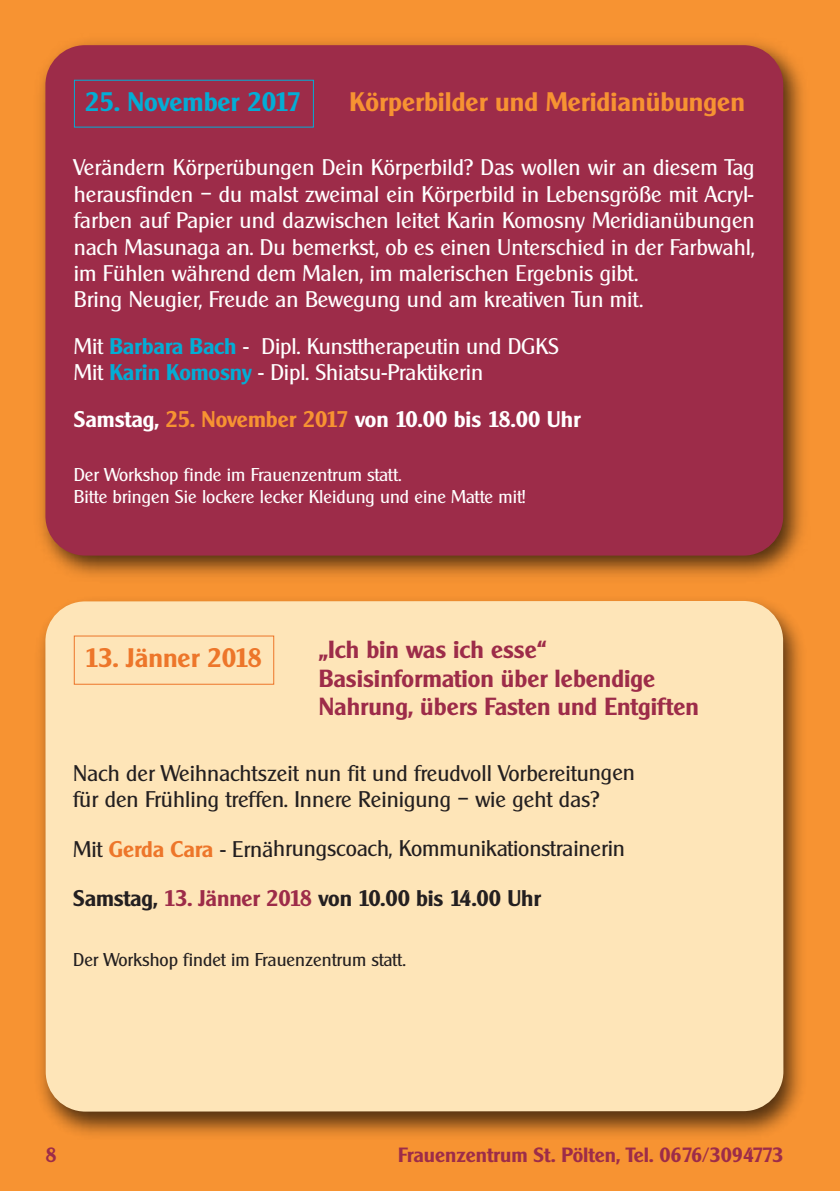
<style>
.page{position:relative;width:840px;height:1191px;background:#fff}
.page>*{position:absolute;margin:0;border:0;box-sizing:border-box;transform-origin:0 0}
.t1{font:700 26px "Alexander Becker";color:#f79332}
.t2{font:700 26px "Alexander Becker";color:#03add5}
.t3{font:700 26px "Alexander Becker";color:#ed762a}
.t4{font:700 24px/28.8px "Alexander Becker";color:#9d2c49}
.t5{font:22px/26.4px "Alexander Becker";color:#fff}
.t6{font:22px/26.4px "Alexander Becker";color:#231f20}
.t7{font:700 22px "Alexander Becker";color:#fff}
.t8{font:700 22px "Alexander Becker";letter-spacing:-.005em;color:#231f20}
.t9{font:700 20px "Alexander Becker";color:#9d2c49}
.t10{font:18px/21.6px "Alexander Becker";color:#fff}
.t11{font:18px "Alexander Becker";color:#231f20}
.s1{font-weight:700;color:#03add5}
.s2{color:#f79332}
.s3{font-weight:700;color:#ed762a}
.s4{color:#9d2c49}
</style>
<div class="page">
<div style="left:0;top:0;width:839px;height:1191px;background:#f79332"></div>
<img style="left:39px;top:41px;width:765px;height:1095px">
<div style="left:45px;top:601px;width:738px;height:510px;background:#fee5b8;border-radius:40px"></div>
<div style="left:45px;top:45px;width:737px;height:510px;background:#9d2c49;border-radius:40px"></div>
<div style="left:74px;top:80px;width:240px;height:48px;border:1px solid #03add5"></div>
<p class="t2" style="left:85px;top:86px;width:218px">25. November 2017</p>
<p class="t1" style="left:349px;top:86px;width:397px">Körperbilder und Meridianübungen</p>
<p class="t5" style="left:74px;top:154px;width:682px">Verändern Körperübungen Dein Körperbild? Das wollen wir an diesem Tag herausfinden – du malst zweimal ein Körperbild in Lebensgröße mit Acryl&shy;farben auf Papier und dazwischen leitet Karin Komosny Meridianübungen nach Masunaga an. Du bemerkst, ob es einen Unterschied in der Farbwahl, im Fühlen während dem Malen, im malerischen Ergebnis gibt.<br>Bring Neugier, Freude an Bewegung und am kreativen Tun mit.</p>
<p class="t5" style="left:74px;top:333px;width:486px">Mit <span class="s1">Barbara Bach</span> - Dipl. Kunsttherapeutin und DGKS<br>Mit <span class="s1">Karin Komosny</span> - Dipl. Shiatsu-Praktikerin</p>
<p class="t7" style="left:74px;top:405px;width:508px">Samstag, <span class="s2">25. November 2017</span> von 10.00 bis 18.00 Uhr</p>
<p class="t10" style="left:74px;top:464px;width:453px">Der Workshop finde im Frauenzentrum statt.<br>Bitte bringen Sie lockere lecker Kleidung und eine Matte mit!</p>
<p class="t3" style="left:85px;top:642px;width:178px">13. Jänner 2018</p>
<p class="t4" style="left:318px;top:635px;width:381px">„Ich bin was ich esse“<br>Basisinformation über lebendige<br>Nahrung, übers Fasten und Entgiften</p>
<p class="t6" style="left:73px;top:759px;width:563px">Nach der Weihnachtszeit nun fit und freudvoll Vorbereitungen für den Frühling treffen. Innere Reinigung – wie geht das?</p>
<p class="t6" style="left:73px;top:835px;width:553px">Mit <span class="s3">Gerda Cara</span> - Ernährungscoach, Kommunikationstrainerin</p>
<p class="t8" style="left:73px;top:885px;width:469px">Samstag, <span class="s4">13. Jänner 2018</span> von 10.00 bis 14.00 Uhr</p>
<p class="t11" style="left:73px;top:948px;width:334px">Der Workshop findet im Frauenzentrum statt.</p>
<p class="t9" style="left:45px;top:1143px;width:13px">8</p>
<p class="t9" style="left:398px;top:1143px;width:386px">Frauenzentrum St. Pölten, Tel. 0676/3094773</p>
</div>
